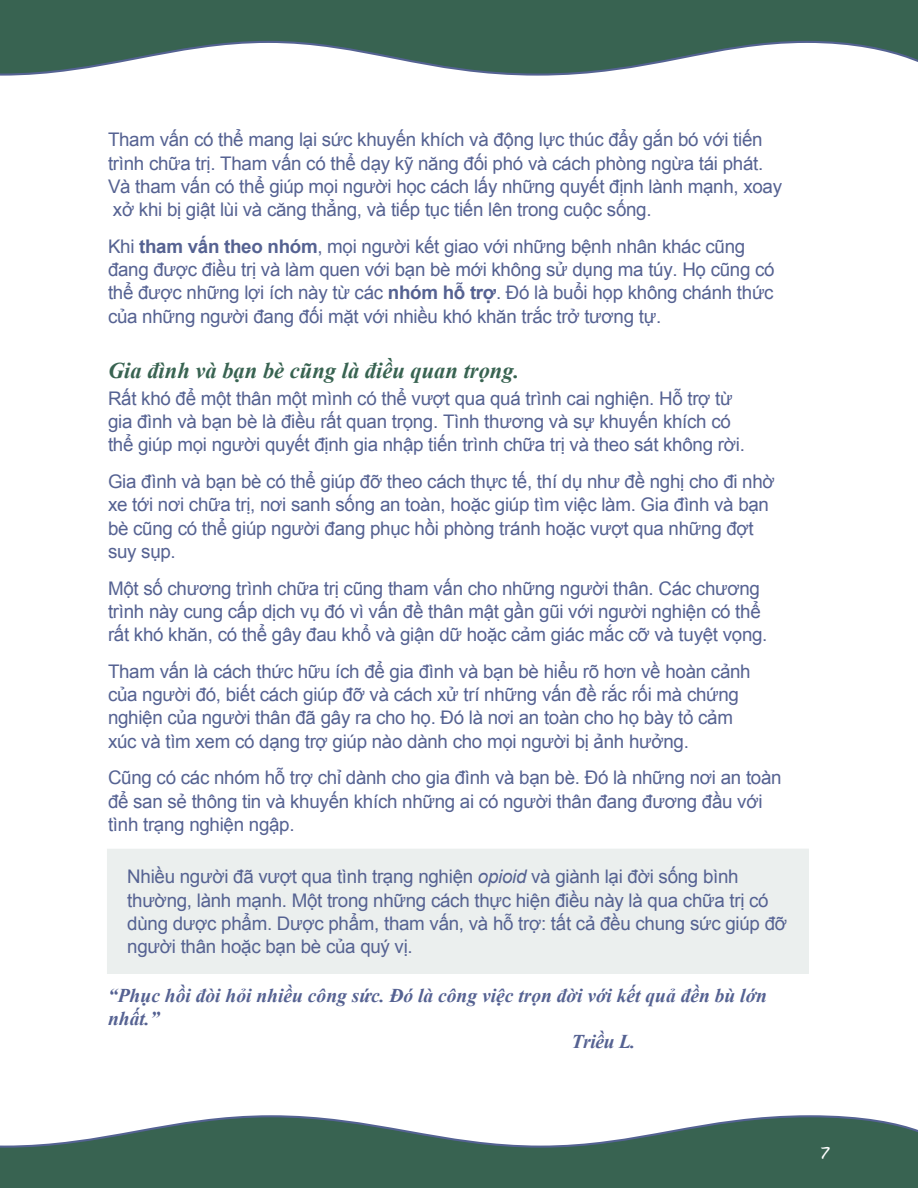
<style>
.page{position:relative;width:918px;height:1188px;background:#fff}
.page>*{position:absolute;margin:0;border:0;box-sizing:border-box;transform-origin:0 0}
.t1{font:italic 700 22.5px "Times New Roman";color:#386351}
.t2{font:italic 700 19.5px/23.2px "Times New Roman";color:#556292}
.t3{font:18.75px/23.2px "Arial";letter-spacing:-.015em;color:#556292}
.t4{font:15px "Annifont";color:#fff}
.s1{font-weight:700}
.s2{font-style:italic}
</style>
<div class="page">
<svg style="left:0;top:0;width:918px;height:76px"></svg>
<svg style="left:0;top:1115px;width:918px;height:73px"></svg>
<div style="left:107px;top:849px;width:702px;height:125px;background:#ebefee"></div>
<p class="t3" style="left:108px;top:128px;width:656px">Tham vấn có thể mang lại sức khuyến khích và động lực thúc đẩy gắn bó với tiến</p>
<p class="t3" style="left:108px;top:151px;width:657px">trình chữa trị. Tham vấn có thể dạy kỹ năng đối phó và cách phòng ngừa tái phát.</p>
<p class="t3" style="left:108px;top:175px;width:676px">Và tham vấn có thể giúp mọi người học cách lấy những quyết định lành mạnh, xoay</p>
<p class="t3" style="left:113px;top:198px;width:540px">xở khi bị giật lùi và căng thẳng, và tiếp tục tiến lên trong cuộc sống.</p>
<p class="t3" style="left:108px;top:235px;width:668px">Khi <span class="s1">tham vấn theo nhóm</span>, mọi người kết giao với những bệnh nhân khác cũng đang được điều trị và làm quen với bạn bè mới không sử dụng ma túy. Họ cũng có thể được những lợi ích này từ các <span class="s1">nhóm hỗ trợ</span>. Đó là buổi họp không chánh thức của những người đang đối mặt với nhiều khó khăn trắc trở tương tự.</p>
<p class="t1" style="left:108px;top:355px;width:413px">Gia đình và bạn bè cũng là điều quan trọng.</p>
<p class="t3" style="left:108px;top:387px;width:638px">Rất khó để một thân một mình có thể vượt qua quá trình cai nghiện. Hỗ trợ từ gia đình và bạn bè là điều rất quan trọng. Tình thương và sự khuyến khích có thể giúp mọi người quyết định gia nhập tiến trình chữa trị và theo sát không rời.</p>
<p class="t3" style="left:108px;top:470px;width:668px">Gia đình và bạn bè có thể giúp đỡ theo cách thực tế, thí dụ như đề nghị cho đi nhờ</p>
<p class="t3" style="left:108px;top:493px;width:663px">xe tới nơi chữa trị, nơi sanh sống an toàn, hoặc giúp tìm việc làm. Gia đình và bạn bè cũng có thể giúp người đang phục hồi phòng tránh hoặc vượt qua những đợt suy sụp.</p>
<p class="t3" style="left:108px;top:577px;width:661px">Một số chương trình chữa trị cũng tham vấn cho những người thân. Các chương trình này cung cấp dịch vụ đó vì vấn đề thân mật gần gũi với người nghiện có thể rất khó khăn, có thể gây đau khổ và giận dữ hoặc cảm giác mắc cỡ và tuyệt vọng.</p>
<p class="t3" style="left:108px;top:660px;width:644px">Tham vấn là cách thức hữu ích để gia đình và bạn bè hiểu rõ hơn về hoàn cảnh của người đó, biết cách giúp đỡ và cách xử trí những vấn đề rắc rối mà chứng nghiện của người thân đã gây ra cho họ. Đó là nơi an toàn cho họ bày tỏ cảm xúc và tìm xem có dạng trợ giúp nào dành cho mọi người bị ảnh hưởng.</p>
<p class="t3" style="left:108px;top:766px;width:675px">Cũng có các nhóm hỗ trợ chỉ dành cho gia đình và bạn bè. Đó là những nơi an toàn để san sẻ thông tin và khuyến khích những ai có người thân đang đương đầu với tình trạng nghiện ngập.</p>
<p class="t3" style="left:127px;top:865px;width:661px">Nhiều người đã vượt qua tình trạng nghiện <span class="s2">opioid</span> và giành lại đời sống bình thường, lành mạnh. Một trong những cách thực hiện điều này là qua chữa trị có dùng dược phẩm. Dược phẩm, tham vấn, và hỗ trợ: tất cả đều chung sức giúp đỡ người thân hoặc bạn bè của quý vị.</p>
<p class="t2" style="left:108px;top:983px;width:661px">“Phục hồi đòi hỏi nhiều công sức. Đó là công việc trọn đời với kết quả đền bù lớn nhất.”</p>
<p class="t2" style="left:572px;top:1030px;width:66px">Triều L.</p>
<p class="t4" style="left:820px;top:1141px;width:12px">7</p>
</div>
